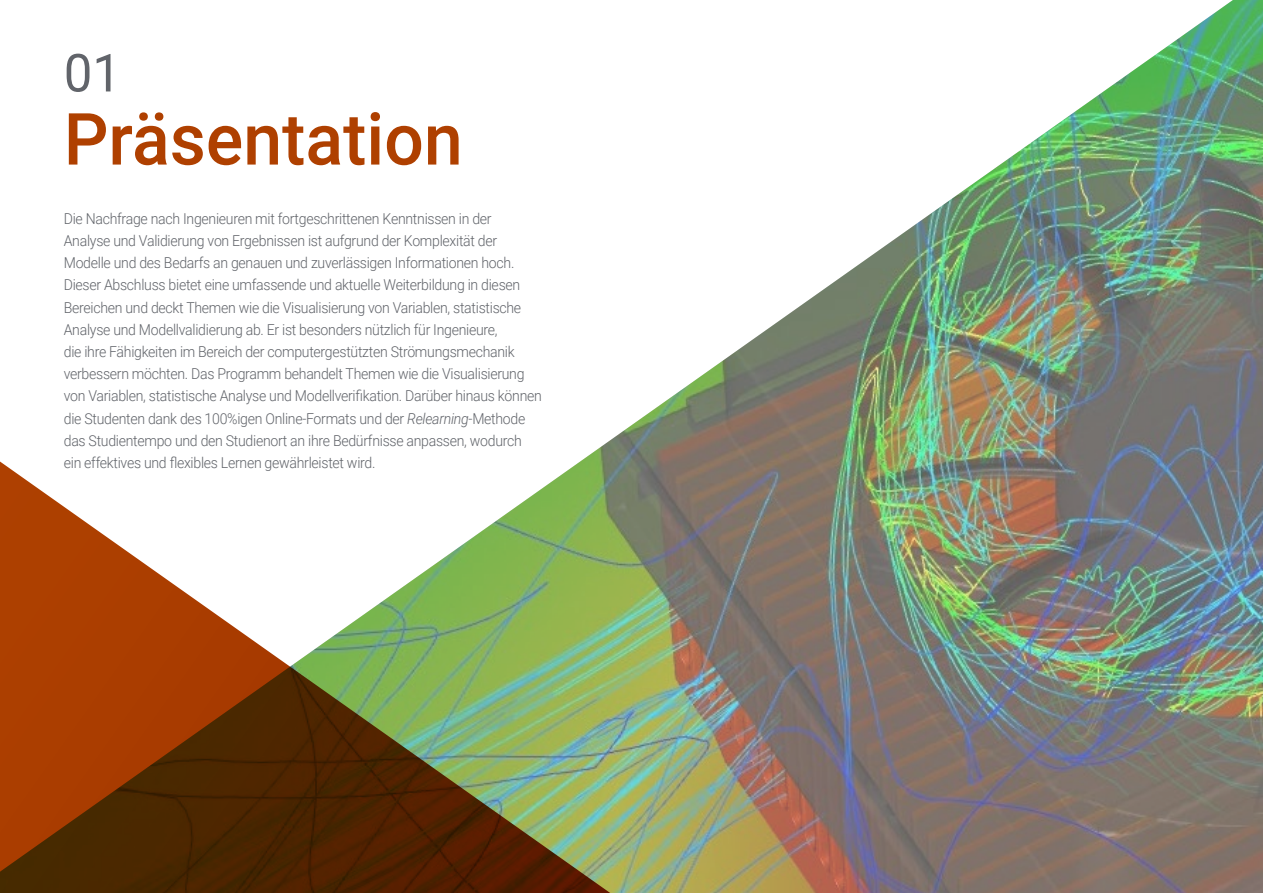
<style>
.page{position:relative;width:1263px;height:893px;background:#fff}
.page>*{position:absolute;margin:0;border:0;box-sizing:border-box;transform-origin:0 0}
.t1{font:500 72px "Roboto";color:#af4000}
.t2{font:52.5px "Roboto";color:#61646a}
.t3{font:300 15px/22.2px "Roboto";letter-spacing:-.02em;color:#61646a;scale:.94 1}
.s1{font-style:italic}
</style>
<div class="page">
<img style="left:602px;top:0;width:661px;height:893px">
<svg style="left:0;top:446px;width:640px;height:447px"></svg>
<h2 class="t2" style="left:64px;top:36px;width:59px">01</h2>
<h1 class="t1" style="left:64px;top:89px;width:400px">Präsentation</h1>
<p class="t3" style="left:64px;top:207px;width:510px">Die Nachfrage nach Ingenieuren mit fortgeschrittenen Kenntnissen in der Analyse und Validierung von Ergebnissen ist aufgrund der Komplexität der Modelle und des Bedarfs an genauen und zuverlässigen Informationen hoch.<br>Dieser Abschluss bietet eine umfassende und aktuelle Weiterbildung in diesen Bereichen und deckt Themen wie die Visualisierung von Variablen, statistische Analyse und Modellvalidierung ab. Er ist besonders nützlich für Ingenieure,<br>die ihre Fähigkeiten im Bereich der computergestützten Strömungsmechanik verbessern möchten. Das Programm behandelt Themen wie die Visualisierung von Variablen, statistische Analyse und Modellverifikation. Darüber hinaus können die Studenten dank des 100%igen Online-Formats und der <span class="s1">Relearning</span>-Methode das Studientempo und den Studienort an ihre Bedürfnisse anpassen, wodurch ein effektives und flexibles Lernen gewährleistet wird.</p>
</div>
